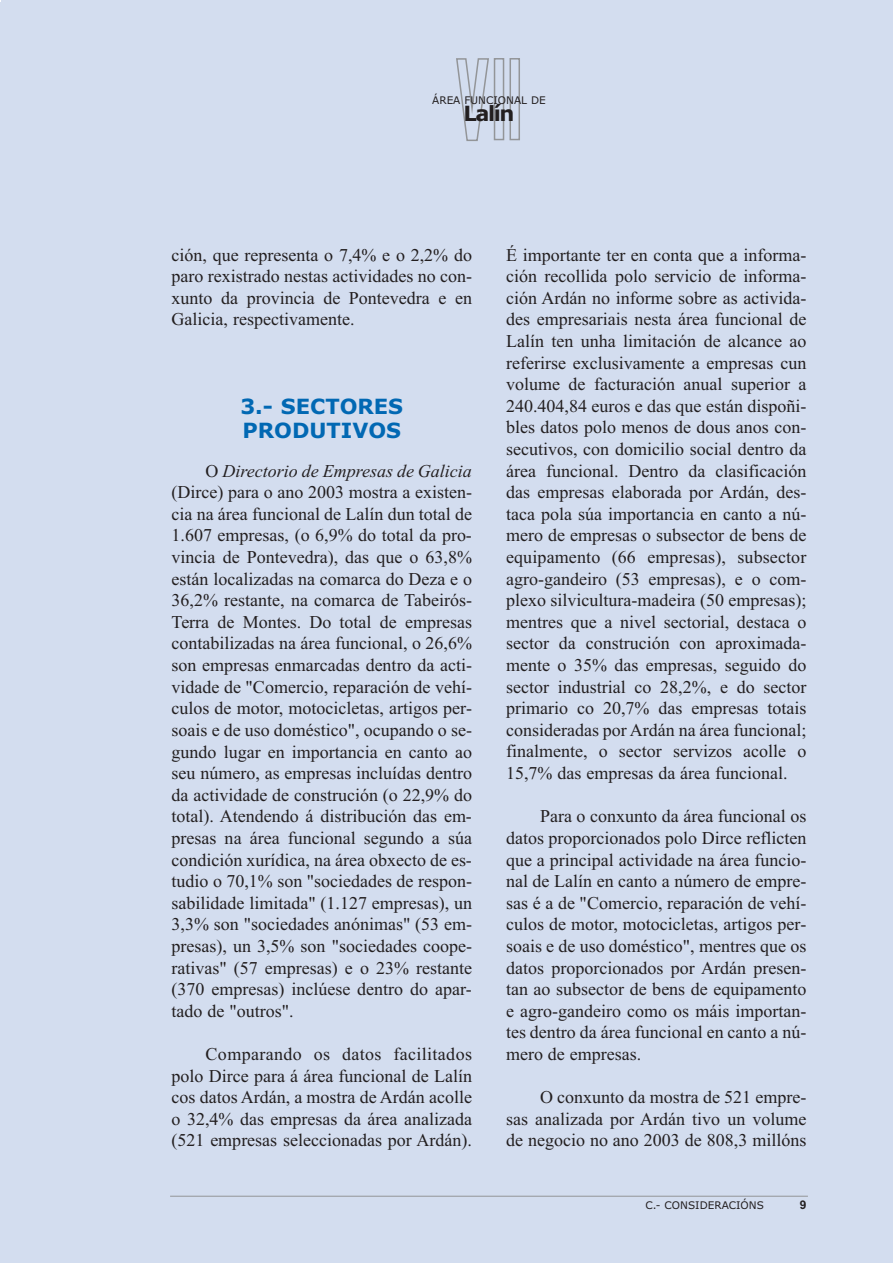
<style>
.page{position:relative;width:893px;height:1263px;background:#fff}
.page>*{position:absolute;margin:0;border:0;box-sizing:border-box;transform-origin:0 0}
.t1{font:700 21px/24px "Verdana";color:#0168b3}
.t2{font:700 21px "Verdana";letter-spacing:-.07em;color:#231f20}
.t3{font:18px/21.6px "Times New Roman MS";color:#231f20;text-align:justify}
.t4{font:18px "Times New Roman It MS";color:#231f20}
.t5{font:12px "Arial Bold MS";color:#231f20}
.t6{font:10.5px "Verdana";color:#231f20}
.s1{font-family:"Times New Roman MS"}
</style>
<div class="page">
<div style="left:1px;top:0;width:892px;height:1263px;background:#d3ddef"></div>
<hr style="left:0;top:2px;width:3px;height:1261px;background:#d3ddef">
<svg style="left:456px;top:58px;width:33px;height:83px"></svg>
<div style="left:494px;top:58px;width:10px;height:82px;border:2px solid #939598"></div>
<div style="left:509px;top:58px;width:11px;height:82px;border:2px solid #939598"></div>
<hr style="left:170px;top:1196px;width:638px;height:1px;background:#939598">
<p class="t6" style="left:432px;top:94px;width:115px">ÁREA FUNCIONAL DE</p>
<p class="t2" style="left:464px;top:102px;width:52px">Lalín</p>
<p class="t3" style="left:172px;top:244px;width:302px">ción, que representa o 7,4% e o 2,2% do paro rexistrado nestas actividades no con&shy;xunto da provincia de Pontevedra e en Galicia, respectivamente.</p>
<p class="t1" style="left:240px;top:395px;width:164px">3.- SECTORES<br>PRODUTIVOS</p>
<p class="t4" style="left:206px;top:460px;width:268px"><span class="s1">O</span> Directorio de Empresas de Galicia</p>
<p class="t3" style="left:172px;top:481px;width:302px">(Dirce) para o ano 2003 mostra a existen&shy;cia na área funcional de Lalín dun total de 1.607 empresas, (o 6,9% do total da pro&shy;vincia de Pontevedra), das que o 63,8% están localizadas na comarca do Deza e o 36,2% restante, na comarca de Tabeirós-Terra de Montes. Do total de empresas contabilizadas na área funcional, o 26,6% son empresas enmarcadas dentro da acti&shy;vidade de "Comercio, reparación de vehí&shy;culos de motor, motocicletas, artigos per&shy;soais e de uso doméstico", ocupando o se&shy;gundo lugar en importancia en canto ao seu número, as empresas incluídas dentro da actividade de construción (o 22,9% do total). Atendendo á distribución das em&shy;presas na área funcional segundo a súa condición xurídica, na área obxecto de es&shy;tudio o 70,1% son "sociedades de respon&shy;sabilidade limitada" (1.127 empresas), un 3,3% son "sociedades anónimas" (53 em&shy;presas), un 3,5% son "sociedades coope&shy;rativas" (57 empresas) e o 23% restante (370 empresas) inclúese dentro do apar&shy;tado de "outros".</p>
<p class="t3" style="left:172px;top:1043px;width:302px;text-indent:34px">Comparando os datos facilitados polo Dirce para á área funcional de Lalín cos datos Ardán, a mostra de Ardán acolle o 32,4% das empresas da área analizada (521 empresas seleccionadas por Ardán).</p>
<p class="t3" style="left:506px;top:244px;width:302px">É importante ter en conta que a informa&shy;ción recollida polo servicio de informa&shy;ción Ardán no informe sobre as activida&shy;des empresariais nesta área funcional de Lalín ten unha limitación de alcance ao referirse exclusivamente a empresas cun volume de facturación anual superior a 240.404,84 euros e das que están dispoñi&shy;bles datos polo menos de dous anos con&shy;secutivos, con domicilio social dentro da área funcional. Dentro da clasificación das empresas elaborada por Ardán, des&shy;taca pola súa importancia en canto a nú&shy;mero de empresas o subsector de bens de equipamento (66 empresas), subsector agro-gandeiro (53 empresas), e o com&shy;plexo silvicultura-madeira (50 empresas); mentres que a nivel sectorial, destaca o sector da construción con aproximada&shy;mente o 35% das empresas, seguido do sector industrial co 28,2%, e do sector primario co 20,7% das empresas totais consideradas por Ardán na área funcional; finalmente, o sector servizos acolle o 15,7% das empresas da área funcional.</p>
<p class="t3" style="left:506px;top:805px;width:302px;text-indent:34px">Para o conxunto da área funcional os datos proporcionados polo Dirce reflicten que a principal actividade na área funcio&shy;nal de Lalín en canto a número de empre&shy;sas é a de "Comercio, reparación de vehí&shy;culos de motor, motocicletas, artigos per&shy;soais e de uso doméstico", mentres que os datos proporcionados por Ardán presen&shy;tan ao subsector de bens de equipamento e agro-gandeiro como os máis importan&shy;tes dentro da área funcional en canto a nú&shy;mero de empresas.</p>
<p class="t3" style="left:506px;top:1086px;width:302px;text-indent:34px">O conxunto da mostra de 521 empre&shy;sas analizada por Ardán tivo un volume de negocio no ano 2003 de 808,3 millóns</p>
<p class="t6" style="left:645px;top:1199px;width:120px">C.- CONSIDERACIÓNS</p>
<p class="t5" style="left:800px;top:1198px;width:8px">9</p>
</div>
